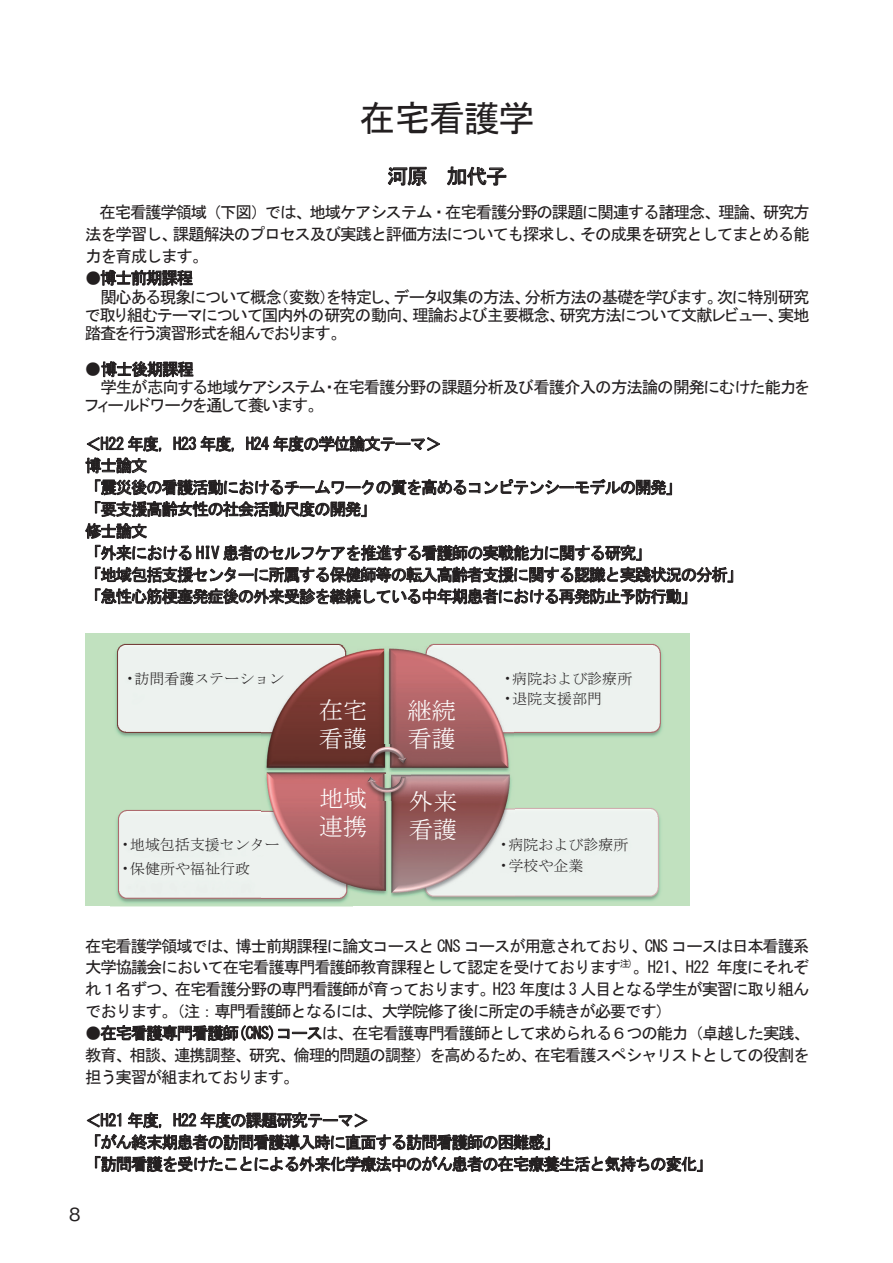
<style>
.page{position:relative;width:893px;height:1263px;background:#fff}
.page>*{position:absolute;margin:0;border:0;box-sizing:border-box;transform-origin:0 0}
.t1{font:36px "MS Gothic";letter-spacing:-.035em;color:#231f20}
.t2{font:24px/28px "MS Mincho";color:#fff}
.t3{font:21px "MS Gothic";color:#231f20}
.t4{font:500 18px "Gothic BBB Pr 5";color:#231f20}
.t5{font:16.5px/21.8px "MS Gothic";letter-spacing:-.075em;color:#231f20;text-align:justify}
.t6{font:16.5px/18px "MS P Gothic";letter-spacing:-.065em;color:#231f20;text-align:justify}
.t7{font:16.5px "MS P Gothic";letter-spacing:-.045em;color:#231f20}
.t8{font:15px "MS Mincho";color:#231f20}
.s1{font-family:"Century"}
</style>
<div class="page">
<svg style="left:388px;top:167px;width:39px;height:19px"></svg>
<svg style="left:447px;top:166px;width:59px;height:20px"></svg>
<svg style="left:101px;top:270px;width:92px;height:16px"></svg>
<svg style="left:101px;top:361px;width:92px;height:16px"></svg>
<svg style="left:86px;top:436px;width:75px;height:16px"></svg>
<svg style="left:174px;top:436px;width:60px;height:16px"></svg>
<svg style="left:246px;top:436px;width:194px;height:16px"></svg>
<svg style="left:86px;top:458px;width:61px;height:15px"></svg>
<svg style="left:85px;top:479px;width:648px;height:155px"></svg>
<svg style="left:86px;top:1113px;width:35px;height:14px"></svg>
<svg style="left:128px;top:1112px;width:33px;height:16px"></svg>
<svg style="left:174px;top:1112px;width:194px;height:16px"></svg>
<svg style="left:95px;top:1134px;width:607px;height:39px"></svg>
<svg style="left:100px;top:1025px;width:222px;height:16px"></svg>
<div style="left:85px;top:634px;width:605px;height:272px;background:#c1e1bf"></div>
<img style="left:515px;top:808px;width:146px;height:93px">
<img style="left:111px;top:809px;width:241px;height:98px">
<img style="left:428px;top:643px;width:235px;height:95px">
<img style="left:115px;top:643px;width:229px;height:94px">
<img style="left:261px;top:647px;width:124px;height:123px">
<img style="left:385px;top:647px;width:128px;height:125px">
<img style="left:390px;top:774px;width:125px;height:127px">
<img style="left:261px;top:770px;width:129px;height:129px">
<img style="left:364px;top:745px;width:48px;height:26px">
<img style="left:363px;top:774px;width:48px;height:26px">
<div style="left:501px;top:838px;width:26px;height:35px;background:#ecf1ee"></div>
<div style="left:503px;top:669px;width:27px;height:40px;background:#edf2ef"></div>
<div style="left:256px;top:669px;width:32px;height:20px;background:#edf2ef"></div>
<div style="left:246px;top:838px;width:33px;height:17px;background:#edf2ef"></div>
<h1 class="t1" style="left:360px;top:100px;width:176px">在宅看護学</h1>
<p class="t3" style="left:387px;top:166px;width:122px">河原 加代子</p>
<p class="t5" style="left:85px;top:202px;width:726px;text-indent:15px">在宅看護学領域（下図）では、地域ケアシステム・在宅看護分野の課題に関連する諸理念、理論、研究方法を学習し、課題解決のプロセス及び実践と評価方法についても探求し、その成果を研究としてまとめる能力を育成します。</p>
<p class="t5" style="left:85px;top:267px;width:110px">●博士前期課程</p>
<p class="t6" style="left:85px;top:288px;width:726px;text-indent:15px">関心ある現象について概念（変数）を特定し、データ収集の方法、分析方法の基礎を学びます。次に特別研究で取り組むテーマについて国内外の研究の動向、理論および主要概念、研究方法について文献レビュー、実地踏査を行う演習形式を組んでおります。</p>
<p class="t6" style="left:85px;top:360px;width:110px">●博士後期課程</p>
<p class="t6" style="left:100px;top:378px;width:711px">学生が志向する地域ケアシステム・在宅看護分野の課題分析及び看護介入の方法論の開発にむけた能力を</p>
<p class="t7" style="left:85px;top:397px;width:235px">フィールドワークを通して養います。</p>
<p class="t5" style="left:85px;top:433px;width:660px;text-align:left">＜H22 年度，H23 年度，H24 年度の学位論文テーマ＞<br>博士論文<br>「震災後の看護活動におけるチームワークの質を高めるコンピテンシーモデルの開発」<br>「要支援高齢女性の社会活動尺度の開発」<br>修士論文<br>「外来における HIV 患者のセルフケアを推進する看護師の実戦能力に関する研究」<br>「地域包括支援センターに所属する保健師等の転入高齢者支援に関する認識と実践状況の分析」「急性心筋梗塞発症後の外来受診を継続している中年期患者における再発防止予防行動」</p>
<p class="t8" style="left:125px;top:671px;width:160px"><span class="s1">•</span>訪問看護ステーション</p>
<p class="t8" style="left:121px;top:837px;width:160px"><span class="s1">•</span>地域包括支援センター</p>
<h2 class="t2" style="left:319px;top:696px;width:50px">在宅看護</h2>
<h2 class="t2" style="left:408px;top:696px;width:50px">継続看護</h2>
<h2 class="t2" style="left:319px;top:785px;width:50px">地域連携</h2>
<h2 class="t2" style="left:409px;top:787px;width:50px">外来看護</h2>
<p class="t8" style="left:503px;top:671px;width:131px"><span class="s1">•</span>病院および診療所</p>
<p class="t8" style="left:503px;top:691px;width:101px"><span class="s1">•</span>退院支援部門</p>
<p class="t8" style="left:499px;top:837px;width:131px"><span class="s1">•</span>病院および診療所</p>
<p class="t8" style="left:121px;top:861px;width:131px"><span class="s1">•</span>保健所や福祉行政</p>
<p class="t8" style="left:499px;top:858px;width:86px"><span class="s1">•</span>学校や企業</p>
<p class="t5" style="left:85px;top:935px;width:726px">在宅看護学領域では、博士前期課程に論文コースと CNS コースが用意されており、CNS コースは日本看護系大学協議会において在宅看護専門看護師教育課程として認定を受けております<sup>注)</sup>。H21、H22 年度にそれぞれ１名ずつ、在宅看護分野の専門看護師が育っております。H23 年度は 3 人目となる学生が実習に取り組んでおります。（注：専門看護師となるには、大学院修了後に所定の手続きが必要です）</p>
<p class="t5" style="left:85px;top:1022px;width:726px">●在宅看護専門看護師(CNS)コースは、在宅看護専門看護師として求められる６つの能力（卓越した実践、教育、相談、連携調整、研究、倫理的問題の調整）を高めるため、在宅看護スペシャリストとしての役割を担う実習が組まれております。</p>
<p class="t5" style="left:85px;top:1109px;width:629px;text-align:left">＜H21 年度，H22 年度の課題研究テーマ＞<br>「がん終末期患者の訪問看護導入時に直面する訪問看護師の困難感」<br>「訪問看護を受けたことによる外来化学療法中のがん患者の在宅療養生活と気持ちの変化」</p>
<p class="t4" style="left:69px;top:1199px;width:13px">8</p>
</div>
